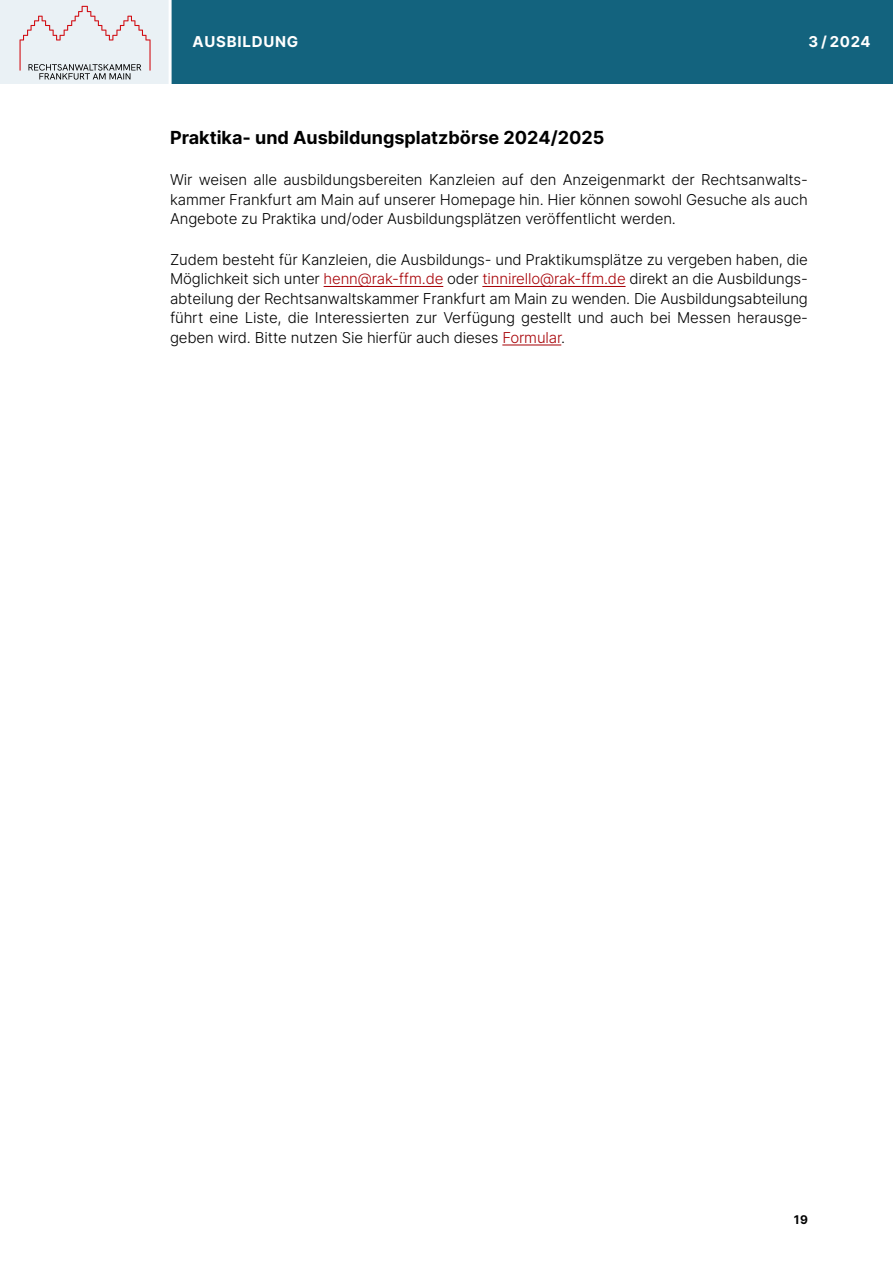
<style>
.page{position:relative;width:893px;height:1263px;background:#fff}
.page>*{position:absolute;margin:0;border:0;box-sizing:border-box;transform-origin:0 0}
.t1{font:18px "Inter";color:#000}
.t2{font:300 15px/19.5px "Inter";letter-spacing:-.01em;color:#000;text-align:justify}
.t3{font:15px "Inter";letter-spacing:.05em;color:#fff}
.t4{font:12px "Inter";color:#000}
.s1{color:#a80409}
</style>
<div class="page">
<div style="left:170px;top:0;width:723px;height:84px;background:#13637e"></div>
<div style="left:0;top:0;width:170px;height:84px;background:#eaf1f5"></div>
<svg style="left:20px;top:6px;width:131px;height:74px"></svg>
<hr style="left:169px;top:0;width:3px;height:85px;background:#fff">
<hr style="left:324px;top:286px;width:119px;height:1px;background:#a80409">
<hr style="left:482px;top:286px;width:144px;height:1px;background:#a80409">
<hr style="left:502px;top:344px;width:59px;height:1px;background:#a80409">
<p class="t3" style="left:192px;top:31px;width:107px">AUSBILDUNG</p>
<p class="t3" style="left:808px;top:31px;width:64px">3 / 2024</p>
<p class="t1" style="left:170px;top:125px;width:436px">Praktika- und Ausbildungsplatzbörse 2024/2025</p>
<p class="t2" style="left:170px;top:170px;width:639px">Wir weisen alle ausbildungsbereiten Kanzleien auf den Anzeigenmarkt der Rechtsanwalts&shy;kammer Frankfurt am Main auf unserer Homepage hin. Hier können sowohl Gesuche als auch Angebote zu Praktika und/oder Ausbildungsplätzen veröffentlicht werden.</p>
<p class="t2" style="left:170px;top:249px;width:639px">Zudem besteht für Kanzleien, die Ausbildungs- und Praktikumsplätze zu vergeben haben, die Möglichkeit sich unter <span class="s1">henn@rak-ffm.de</span> oder <span class="s1">tinnirello@rak-ffm.de</span> direkt an die Ausbildungs&shy;abteilung der Rechtsanwaltskammer Frankfurt am Main zu wenden. Die Ausbildungsabteilung führt eine Liste, die Interessierten zur Verfügung gestellt und auch bei Messen herausge&shy;geben wird. Bitte nutzen Sie hierfür auch dieses <span class="s1">Formular</span>.</p>
<p class="t4" style="left:794px;top:1211px;width:16px">19</p>
</div>
